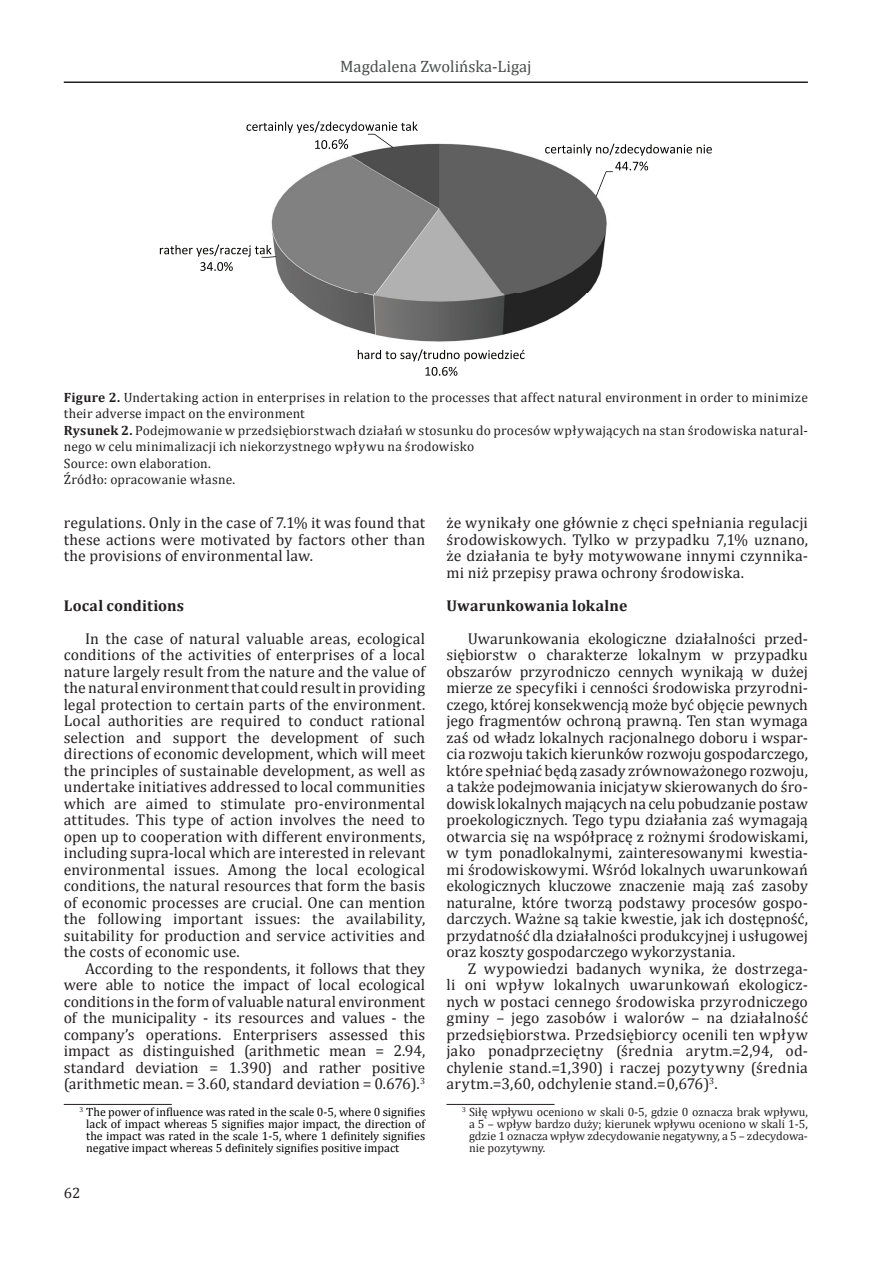
<style>
.page{position:relative;width:893px;height:1263px;background:#fff}
.page>*{position:absolute;margin:0;border:0;box-sizing:border-box;transform-origin:0 0}
.t1{font:16.5px "Cambria";color:#4b4c4d}
.t2{font:15.75px/16.5px "Cambria";letter-spacing:.005em;color:#231f20;text-align:justify}
.t3{font:700 15.75px "Cambria";letter-spacing:.015em;color:#231f20}
.t4{font:15px "Cambria";color:#231f20}
.t5{font:13.5px/16.5px "Cambria";letter-spacing:.015em;color:#231f20}
.t6{font:12px/12px "Cambria";color:#000;text-align:justify}
.t7{font:12px/12px "Cambria";color:#231f20;text-align:justify}
.s1{font-weight:700}
</style>
<div class="page">
<hr style="left:64px;top:81px;width:744px;height:2px;background:#231f20">
<hr style="left:446px;top:1104px;width:108px;height:1px;background:#231f20">
<hr style="left:64px;top:1104px;width:108px;height:1px;background:#231f20">
<img style="left:277px;top:271px;width:324px;height:71px">
<svg style="left:358px;top:349px;width:167px;height:12px"></svg>
<svg style="left:425px;top:367px;width:32px;height:9px"></svg>
<svg style="left:160px;top:121px;width:552px;height:150px"></svg>
<p class="t1" style="left:340px;top:57px;width:193px">Magdalena Zwolińska-Ligaj</p>
<p class="t5" style="left:64px;top:389px;width:746px"><span class="s1">Figure 2.</span> Undertaking action in enterprises in relation to the processes that affect natural environment in order to minimize their adverse impact on the environment<br><span class="s1">Rysunek 2.</span> Podejmowanie w przedsiębiorstwach działań w stosunku do procesów wpływających na stan środowiska natural&shy;nego w celu minimalizacji ich niekorzystnego wpływu na środowisko<br>Source: own elaboration.<br>Źródło: opracowanie własne.</p>
<p class="t2" style="left:64px;top:514px;width:363px">regulations. Only in the case of 7.1% it was found that these actions were motivated by factors other than the provisions of environmental law.</p>
<p class="t3" style="left:64px;top:594px;width:122px">Local conditions</p>
<p class="t2" style="left:64px;top:630px;width:363px;text-indent:21px">In the case of natural valuable areas, ecological conditions of the activities of enterprises of a local nature largely result from the nature and the value of the natural environment that could result in providing legal protection to certain parts of the environment.<br>Local authorities are required to conduct rational selection and support the development of such directions of economic development, which will meet the principles of sustainable development, as well as undertake initiatives addressed to local communities which are aimed to stimulate pro-environmental attitudes. This type of action involves the need to open up to cooperation with different environments, including supra-local which are interested in relevant environmental issues. Among the local ecological conditions, the natural resources that form the basis of economic processes are crucial. One can mention the following important issues: the availability, suitability for production and service activities and the costs of economic use.</p>
<p class="t2" style="left:64px;top:960px;width:363px;text-indent:21px">According to the respondents, it follows that they were able to notice the impact of local ecological conditions in the form of valuable natural environment of the municipality - its resources and values - the company’s operations. Enterprisers assessed this impact as distinguished (arithmetic mean = 2.94, standard deviation = 1.390) and rather positive (arithmetic mean. = 3.60, standard deviation = 0.676).<sup>3</sup></p>
<p class="t6" style="left:86px;top:1106px;width:340px;text-indent:-7px"><sup>3</sup> The power of influence was rated in the scale 0-5, where 0 signifies lack of impact whereas 5 signifies major impact, the direction of the impact was rated in the scale 1-5, where 1 definitely signifies negative impact whereas 5 definitely signifies positive impact</p>
<p class="t4" style="left:64px;top:1184px;width:18px">62</p>
<p class="t2" style="left:446px;top:514px;width:363px">że wynikały one głównie z chęci spełniania regulacji środowiskowych. Tylko w przypadku 7,1% uznano, że działania te były motywowane innymi czynnika&shy;mi niż przepisy prawa ochrony środowiska.</p>
<p class="t3" style="left:446px;top:594px;width:182px">Uwarunkowania lokalne</p>
<p class="t2" style="left:446px;top:630px;width:363px;text-indent:21px">Uwarunkowania ekologiczne działalności przed&shy;siębiorstw o charakterze lokalnym w przypadku obszarów przyrodniczo cennych wynikają w dużej mierze ze specyfiki i cenności środowiska przyrodni&shy;czego, której konsekwencją może być objęcie pewnych jego fragmentów ochroną prawną. Ten stan wymaga zaś od władz lokalnych racjonalnego doboru i wspar&shy;cia rozwoju takich kierunków rozwoju gospodarczego, które spełniać będą zasady zrównoważonego rozwoju, a także podejmowania inicjatyw skierowanych do śro&shy;dowisk lokalnych mających na celu pobudzanie postaw proekologicznych. Tego typu działania zaś wymagają otwarcia się na współpracę z rożnymi środowiskami, w tym ponadlokalnymi, zainteresowanymi kwestia&shy;mi środowiskowymi. Wśród lokalnych uwarunkowań ekologicznych kluczowe znaczenie mają zaś zasoby naturalne, które tworzą podstawy procesów gospo&shy;darczych. Ważne są takie kwestie, jak ich dostępność, przydatność dla działalności produkcyjnej i usługowej oraz koszty gospodarczego wykorzystania.</p>
<p class="t2" style="left:446px;top:960px;width:363px;text-indent:21px">Z wypowiedzi badanych wynika, że dostrzega&shy;li oni wpływ lokalnych uwarunkowań ekologicz&shy;nych w postaci cennego środowiska przyrodniczego gminy – jego zasobów i walorów – na działalność przedsiębiorstwa. Przedsiębiorcy ocenili ten wpływ jako ponadprzeciętny (średnia arytm.=2,94, od&shy;chylenie stand.=1,390) i raczej pozytywny (średnia arytm.=3,60, odchylenie stand.=0,676)<sup>3</sup>.</p>
<p class="t7" style="left:469px;top:1106px;width:340px;text-indent:-7px"><sup>3</sup> Siłę wpływu oceniono w skali 0-5, gdzie 0 oznacza brak wpływu, a 5 – wpływ bardzo duży; kierunek wpływu oceniono w skali 1-5, gdzie 1 oznacza wpływ zdecydowanie negatywny, a 5 – zdecydowa&shy;nie pozytywny.</p>
</div>
